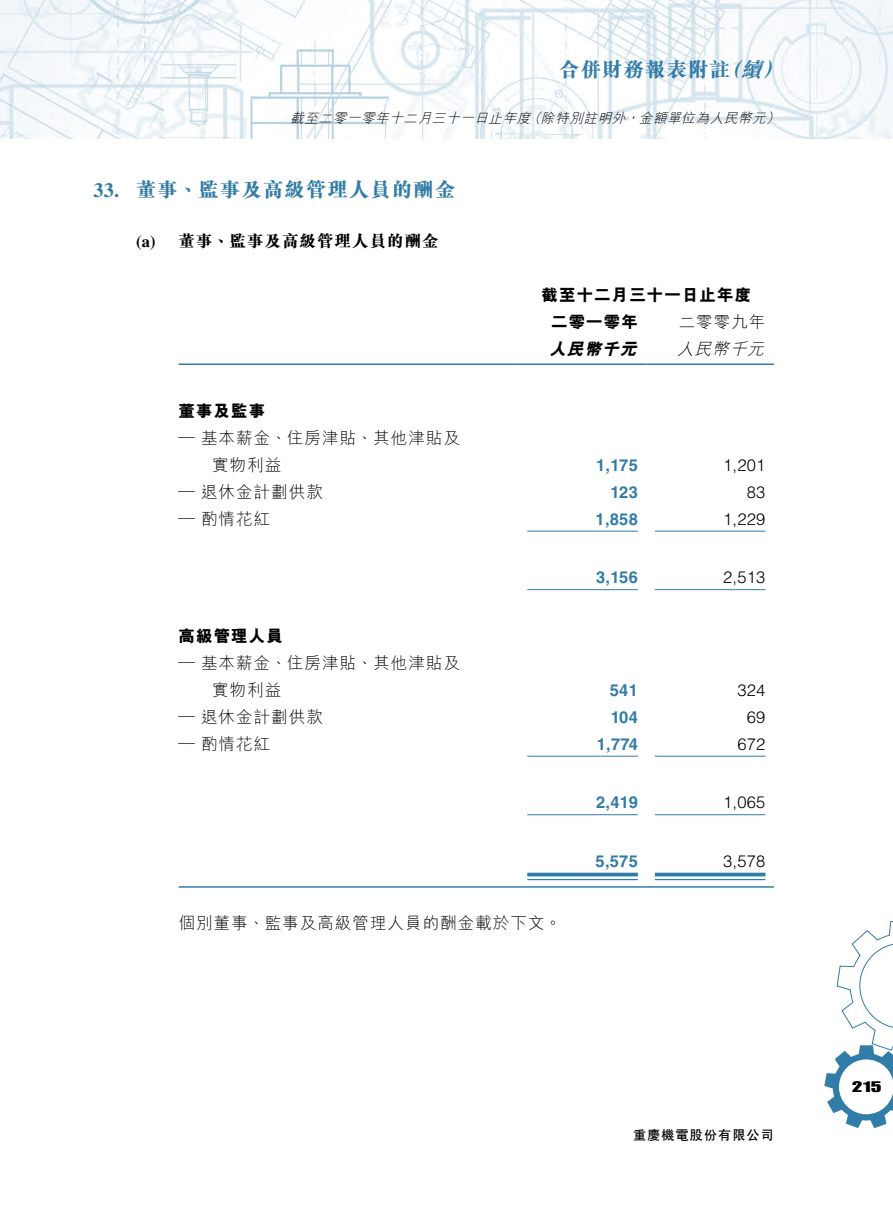
<style>
.page{position:relative;width:893px;height:1212px;background:#fff}
.page>*{position:absolute;margin:0;border:0;box-sizing:border-box;transform-origin:0 0}
.Subhead_1{font:800 20.25px "M Sung HK";letter-spacing:.06em;color:#327ca8}
.Body_text{font:300 16.5px "M Hei HK";letter-spacing:.065em;color:#000}
.Body_text-2{font:700 16.5px "Helvetica LT Std";letter-spacing:.015em;color:#327ca8}
.Body_text-3{font:300 16.5px "Helvetica LT Std";letter-spacing:.015em;color:#000}
.Body_text-4{font:800 16.5px "M Hei HK";letter-spacing:.065em;color:#000}
.Subhead_2{font:800 16.5px "M Sung HK";letter-spacing:.06em;color:#000}
.Body_text-5{font:italic 800 16.5px "M Hei HK";color:#000}
.Body_text-6{font:italic 300 16.5px "M Hei HK";color:#000}
.t1{font:15px "Impact LT Std";color:#000;scale:1.5 1}
.t2{font:italic 300 13.5px "M Hei HK";color:#000}
.t3{font:700 13.5px "C Hei 2 HK";letter-spacing:.05em;color:#000}
.s1{font-style:italic}
.s2{font-family:"Times LT Std";font-weight:700}
</style>
<div class="page">
<img style="left:0;top:0;width:893px;height:138px">
<svg style="left:824px;top:921px;width:69px;height:207px"></svg>
<hr style="left:179px;top:363px;width:340px;height:2px;background:#327ca8">
<hr style="left:519px;top:363px;width:127px;height:2px;background:#327ca8">
<hr style="left:646px;top:363px;width:128px;height:2px;background:#327ca8">
<hr style="left:527px;top:531px;width:111px;height:1px;background:#327ca8">
<hr style="left:655px;top:531px;width:110px;height:1px;background:#327ca8">
<hr style="left:527px;top:589px;width:111px;height:1px;background:#327ca8">
<hr style="left:655px;top:589px;width:110px;height:1px;background:#327ca8">
<hr style="left:527px;top:756px;width:111px;height:1px;background:#327ca8">
<hr style="left:655px;top:756px;width:110px;height:1px;background:#327ca8">
<hr style="left:527px;top:814px;width:111px;height:1px;background:#327ca8">
<hr style="left:655px;top:814px;width:110px;height:1px;background:#327ca8">
<hr style="left:527px;top:873px;width:111px;height:3px;background:#327ca8">
<hr style="left:527px;top:879px;width:111px;height:1px;background:#327ca8">
<hr style="left:655px;top:873px;width:110px;height:3px;background:#327ca8">
<hr style="left:655px;top:879px;width:110px;height:1px;background:#327ca8">
<hr style="left:179px;top:886px;width:340px;height:2px;background:#327ca8">
<hr style="left:519px;top:886px;width:127px;height:2px;background:#327ca8">
<hr style="left:646px;top:886px;width:128px;height:2px;background:#327ca8">
<p class="Subhead_1" style="left:559px;top:59px;width:229px">合併財務報表附註<span class="s1">（續）</span></p>
<p class="t2" style="left:290px;top:111px;width:494px">截至二零一零年十二月三十一日止年度（除特別註明外，金額單位為人民幣元）</p>
<p class="Subhead_1" style="left:94px;top:179px;width:363px"><span class="s2">33.</span> 董事、監事及高級管理人員的酬金</p>
<p class="Subhead_2" style="left:136px;top:233px;width:304px"><span class="s2">(a)</span> 董事、監事及高級管理人員的酬金</p>
<p class="Body_text-4" style="left:542px;top:287px;width:211px">截至十二月三十一日止年度</p>
<p class="Body_text-4" style="left:551px;top:314px;width:88px">二零一零年</p>
<p class="Body_text" style="left:679px;top:314px;width:88px">二零零九年</p>
<p class="Body_text-5" style="left:549px;top:341px;width:93px">人民幣千元</p>
<p class="Body_text-6" style="left:677px;top:341px;width:93px">人民幣千元</p>
<p class="Body_text-4" style="left:179px;top:402px;width:88px">董事及監事</p>
<p class="Body_text" style="left:179px;top:429px;width:283px">— 基本薪金、住房津貼、其他津貼及</p>
<p class="Body_text" style="left:212px;top:456px;width:71px">實物利益</p>
<p class="Body_text-2" style="left:596px;top:455px;width:43px">1,175</p>
<p class="Body_text-3" style="left:723px;top:455px;width:44px">1,201</p>
<p class="Body_text" style="left:179px;top:483px;width:146px">— 退休金計劃供款</p>
<p class="Body_text-2" style="left:610px;top:482px;width:29px">123</p>
<p class="Body_text-3" style="left:747px;top:482px;width:20px">83</p>
<p class="Body_text" style="left:179px;top:510px;width:93px">— 酌情花紅</p>
<p class="Body_text-2" style="left:596px;top:509px;width:44px">1,858</p>
<p class="Body_text-3" style="left:723px;top:509px;width:44px">1,229</p>
<p class="Body_text-2" style="left:596px;top:567px;width:43px">3,156</p>
<p class="Body_text-3" style="left:723px;top:567px;width:44px">2,513</p>
<p class="Body_text-4" style="left:179px;top:628px;width:106px">高級管理人員</p>
<p class="Body_text" style="left:179px;top:654px;width:283px">— 基本薪金、住房津貼、其他津貼及</p>
<p class="Body_text" style="left:212px;top:681px;width:71px">實物利益</p>
<p class="Body_text-2" style="left:610px;top:680px;width:29px">541</p>
<p class="Body_text-3" style="left:737px;top:680px;width:29px">324</p>
<p class="Body_text" style="left:179px;top:708px;width:146px">— 退休金計劃供款</p>
<p class="Body_text-2" style="left:611px;top:707px;width:29px">104</p>
<p class="Body_text-3" style="left:747px;top:707px;width:20px">69</p>
<p class="Body_text" style="left:179px;top:735px;width:93px">— 酌情花紅</p>
<p class="Body_text-2" style="left:597px;top:734px;width:42px">1,774</p>
<p class="Body_text-3" style="left:737px;top:734px;width:29px">672</p>
<p class="Body_text-2" style="left:596px;top:792px;width:43px">2,419</p>
<p class="Body_text-3" style="left:723px;top:792px;width:44px">1,065</p>
<p class="Body_text" style="left:179px;top:915px;width:384px">個別董事、監事及高級管理人員的酬金載於下文。</p>
<p class="Body_text-2" style="left:596px;top:851px;width:44px">5,575</p>
<p class="Body_text-3" style="left:723px;top:851px;width:44px">3,578</p>
<p class="t3" style="left:633px;top:1128px;width:143px">重慶機電股份有限公司</p>
<p class="t1" style="left:852px;top:1078px;width:21px">215</p>
</div>
